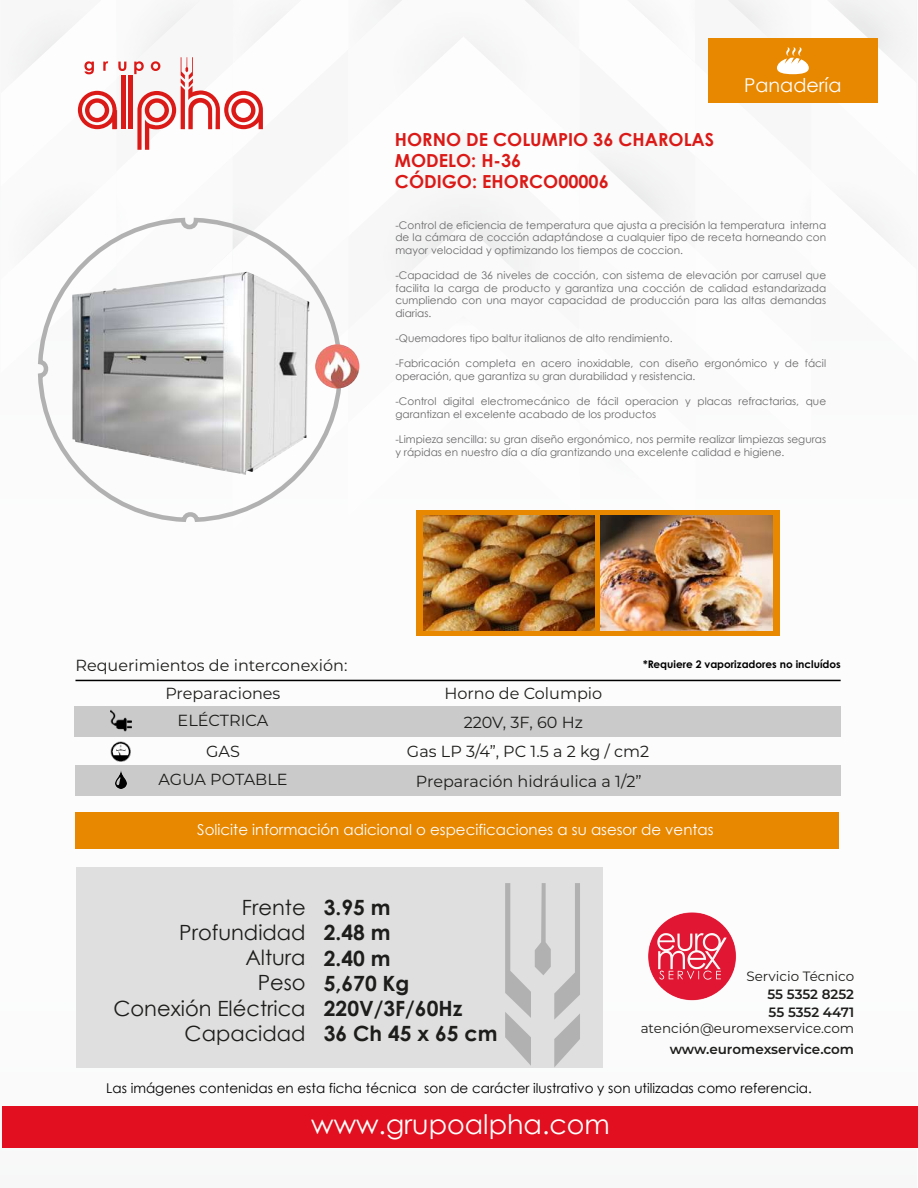
<style>
.page{position:relative;width:918px;height:1188px;background:#fff}
.page>*{position:absolute;margin:0;border:0;box-sizing:border-box;transform-origin:0 0}
.t1{font:27px "Century Gothic";color:#fffffd}
.t2{font:21px/25.2px "Century Gothic";color:#1d1d1b;text-align:right}
.t3{font:700 21px/25.2px "Century Gothic";color:#1d1d1b}
.t4{font:19.2px "Century Gothic";color:#fff}
.t5{font:700 18px/21px "Century Gothic";color:#db1a17}
.t6{font:16.05px/27.9px "Montserrat";color:#1d1d1b}
.t7{font:15px "Century Gothic";color:#fff}
.t8{font:13.5px "Century Gothic";color:#000}
.t9{font:13.5px "Montserrat";color:#1d1d1b}
.t10{font:600 13.5px/17.7px "Montserrat";letter-spacing:-.005em;color:#1d1d1b}
.t11{font:10.5px/12.6px "Century Gothic";color:#69696b}
.t12{font:700 10.5px "Century Gothic Pro";color:#000}
</style>
<div class="page">
<div style="left:75px;top:812px;width:764px;height:36px;background:#e88700"></div>
<div style="left:77px;top:867px;width:526px;height:200px;background:#dfdfdf"></div>
<div style="left:2px;top:1106px;width:916px;height:42px;background:#e10f1f"></div>
<svg style="left:505px;top:883px;width:75px;height:184px"></svg>
<img style="left:648px;top:912px;width:89px;height:89px">
<svg style="left:13px;top:0;width:896px;height:530px"></svg>
<div style="left:416px;top:510px;width:363px;height:125px;background:#e88700"></div>
<img style="left:601px;top:515px;width:172px;height:115px">
<img style="left:72px;top:272px;width:237px;height:203px">
<img style="left:423px;top:515px;width:172px;height:115px">
<img style="left:315px;top:344px;width:44px;height:45px;border-radius:22px">
<hr style="left:75px;top:680px;width:766px;height:1px;background:#000">
<div style="left:74px;top:706px;width:767px;height:31px;background:#cacaca"></div>
<div style="left:75px;top:765px;width:766px;height:31px;background:#cacaca"></div>
<img style="left:110px;top:710px;width:22px;height:21px">
<img style="left:111px;top:741px;width:20px;height:20px">
<img style="left:115px;top:771px;width:11px;height:18px">
<h3 class="t5" style="left:395px;top:128px;width:321px">HORNO DE COLUMPIO 36 CHAROLAS<br>MODELO: H-36<br>CÓDIGO: EHORCO00006</h3>
<h3 class="t4" style="left:744px;top:72px;width:99px">Panadería</h3>
<p class="t11" style="left:395px;top:219px;width:432px;text-align:justify">-Control de eficiencia de temperatura que ajusta a precisión la temperatura interna de la cámara de cocción adaptándose a cualquier tipo de receta horneando con mayor velocidad y optimizando los tiempos de coccion.</p>
<p class="t11" style="left:395px;top:269px;width:432px;text-align:justify">-Capacidad de 36 niveles de cocción, con sistema de elevación por carrusel que facilita la carga de producto y garantiza una cocción de calidad estandarizada cumpliendo con una mayor capacidad de producción para las altas demandas diarias.</p>
<p class="t11" style="left:395px;top:332px;width:279px">-Quemadores tipo baltur italianos de alto rendimiento.</p>
<p class="t11" style="left:395px;top:357px;width:432px">-Fabricación completa en acero inoxidable, con diseño ergonómico y de fácil operación, que garantiza su gran durabilidad y resistencia.</p>
<p class="t11" style="left:395px;top:395px;width:432px">-Control digital electromecánico de fácil operacion y placas refractarias, que garantizan el excelente acabado de los productos</p>
<p class="t11" style="left:395px;top:433px;width:432px">-Limpieza sencilla: su gran diseño ergonómico, nos permite realizar limpiezas seguras y rápidas en nuestro día a día grantizando una excelente calidad e higiene.</p>
<h3 class="t6" style="left:165px;top:651px;width:184px;text-indent:-90px">Requerimientos de interconexión:<br>Preparaciones</h3>
<h3 class="t6" style="left:444px;top:679px;width:159px">Horno de Columpio</h3>
<p class="t12" style="left:643px;top:658px;width:199px">*Requiere 2 vaporizadores no incluídos</p>
<h3 class="t6" style="left:178px;top:706px;width:92px">ELÉCTRICA</h3>
<h3 class="t6" style="left:464px;top:708px;width:121px">220V, 3F, 60 Hz</h3>
<h3 class="t6" style="left:158px;top:737px;width:131px;text-align:center">GAS<br>AGUA POTABLE</h3>
<h3 class="t6" style="left:407px;top:737px;width:244px">Gas LP 3/4”, PC 1.5 a 2 kg / cm2</h3>
<h3 class="t6" style="left:416px;top:767px;width:227px">Preparación hidráulica a 1/2”</h3>
<h3 class="t7" style="left:197px;top:819px;width:518px">Solicite información adicional o especificaciones a su asesor de ventas</h3>
<h2 class="t2" style="left:113px;top:894px;width:194px">Frente<br>Profundidad<br>Altura<br>Peso<br>Conexión Eléctrica<br>Capacidad</h2>
<h2 class="t3" style="left:324px;top:894px;width:175px">3.95 m<br>2.48 m<br>2.40 m<br>5,670 Kg<br>220V/3F/60Hz<br>36 Ch 45 x 65 cm</h2>
<p class="t9" style="left:746px;top:967px;width:109px">Servicio Técnico</p>
<p class="t10" style="left:767px;top:985px;width:88px">55 5352 8252<br>55 5352 4471</p>
<p class="t9" style="left:641px;top:1019px;width:215px">atención@euromexservice.com</p>
<p class="t10" style="left:670px;top:1039px;width:186px">www.euromexservice.com</p>
<p class="t8" style="left:106px;top:1079px;width:707px">Las imágenes contenidas en esta ficha técnica son de carácter ilustrativo y son utilizadas como referencia.</p>
<h1 class="t1" style="left:311px;top:1106px;width:300px">www.grupoalpha.com</h1>
</div>
